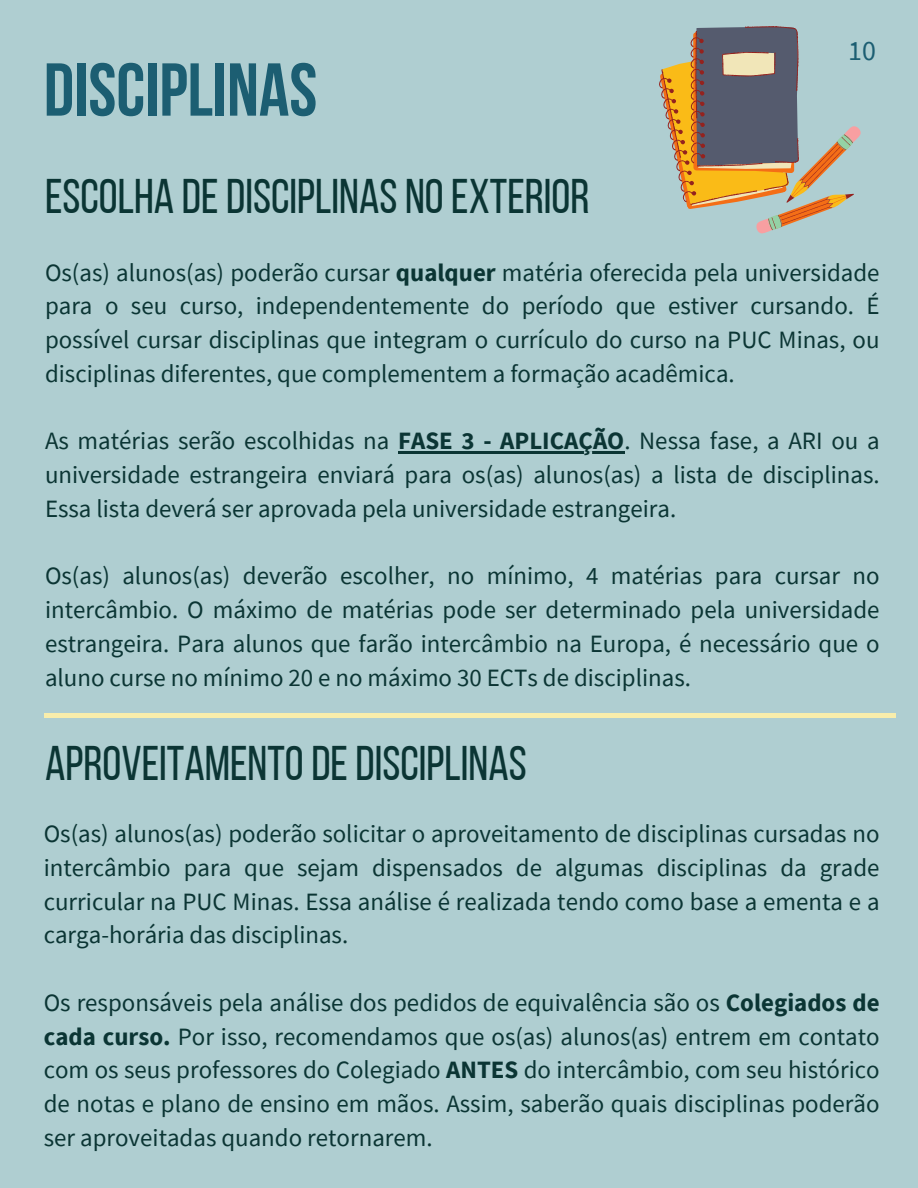
<style>
.page{position:relative;width:918px;height:1188px;background:#afced1}
.page>*{position:absolute;margin:0;border:0;box-sizing:border-box;transform-origin:0 0}
.t1{font:700 74.7px "Bebas Neue";color:#1c5e72}
.t2{font:48.6px "Bebas Neue";color:#0b3534}
.t3{font:27.9px "Source Sans Pro";color:#1c5e72}
.t4{font:24.9px/33.8px "Source Sans Pro";color:#0b3534;text-align:justify}
.s1{font-weight:700}
</style>
<div class="page">
<hr style="left:398px;top:452px;width:226px;height:2px;background:#0b3534">
<div style="left:44px;top:713px;width:852px;height:5px;background:#f8edab"></div>
<svg style="left:659px;top:26px;width:202px;height:208px"></svg>
<h1 class="t1" style="left:44px;top:60px;width:275px">DISCIPLINAS</h1>
<h2 class="t2" style="left:45px;top:176px;width:546px">ESCOLHA DEDISCIPLINAS NOEXTERIOR</h2>
<p class="t3" style="left:848px;top:32px;width:29px">10</p>
<p class="t4" style="left:45px;top:255px;width:836px">Os(as) alunos(as) poderão cursar <span class="s1">qualquer</span> matéria oferecida pela universidade para o seu curso, independentemente do período que estiver cursando. É possível cursar disciplinas que integram o currículo do curso na PUC Minas, ou disciplinas diferentes, que complementem a formação acadêmica.</p>
<p class="t4" style="left:45px;top:424px;width:836px">As matérias serão escolhidas na <span class="s1">FASE 3 - APLICAÇÃO</span>. Nessa fase, a ARI ou a universidade estrangeira enviará para os(as) alunos(as) a lista de disciplinas.<br>Essa lista deverá ser aprovada pela universidade estrangeira.</p>
<p class="t4" style="left:45px;top:559px;width:836px">Os(as) alunos(as) deverão escolher, no mínimo, 4 matérias para cursar no intercâmbio. O máximo de matérias pode ser determinado pela universidade estrangeira. Para alunos que farão intercâmbio na Europa, é necessário que o aluno curse no mínimo 20 e no máximo 30 ECTs de disciplinas.</p>
<h2 class="t2" style="left:45px;top:743px;width:483px">APROVEITAMENTODEDISCIPLINAS</h2>
<p class="t4" style="left:44px;top:816px;width:837px">Os(as) alunos(as) poderão solicitar o aproveitamento de disciplinas cursadas no intercâmbio para que sejam dispensados de algumas disciplinas da grade curricular na PUC Minas. Essa análise é realizada tendo como base a ementa e a carga-horária das disciplinas.</p>
<p class="t4" style="left:44px;top:985px;width:837px">Os responsáveis pela análise dos pedidos de equivalência são os <span class="s1">Colegiados de cada curso.</span> Por isso, recomendamos que os(as) alunos(as) entrem em contato com os seus professores do Colegiado <span class="s1">ANTES</span> do intercâmbio, com seu histórico de notas e plano de ensino em mãos. Assim, saberão quais disciplinas poderão ser aproveitadas quando retornarem.</p>
</div>
